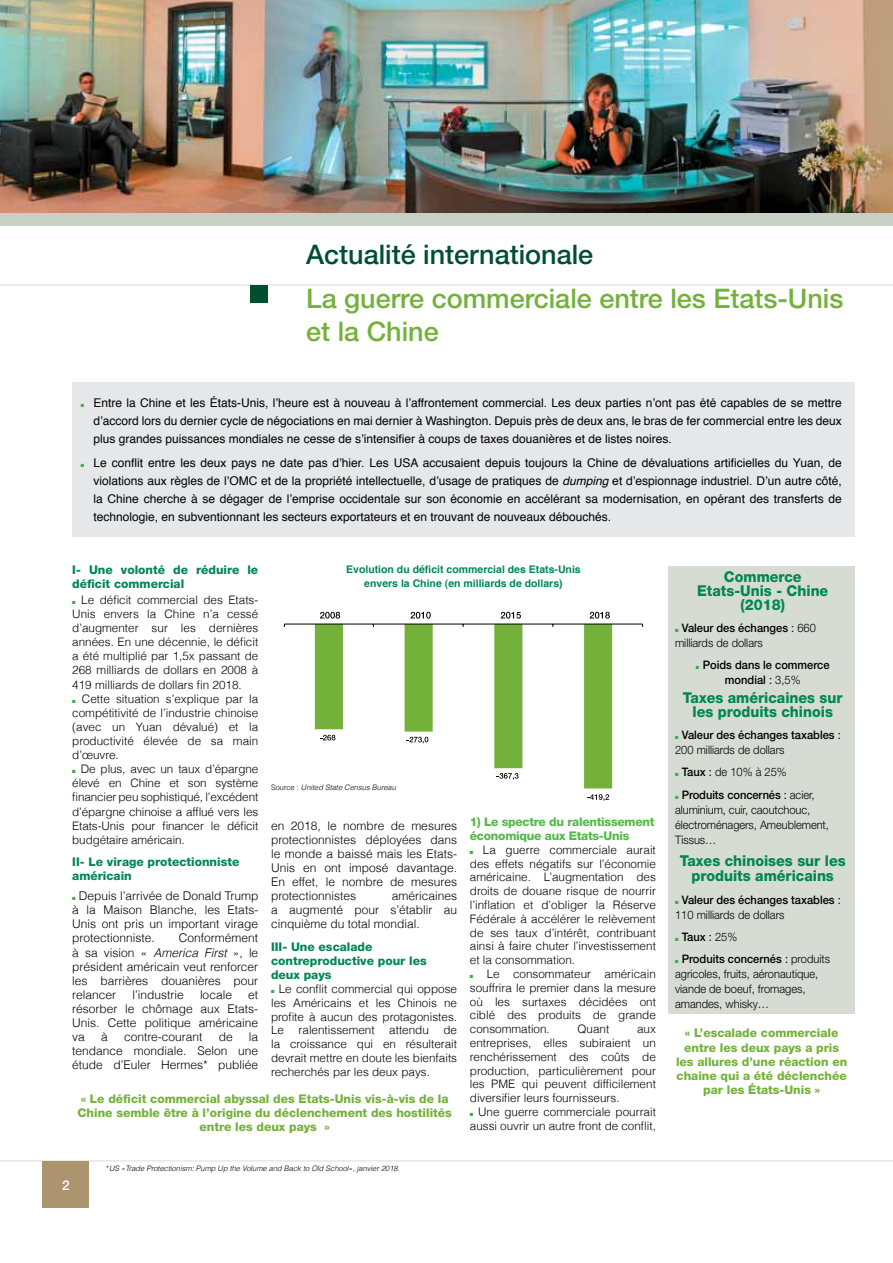
<style>
.page{position:relative;width:893px;height:1263px;background:#fff}
.page>*{position:absolute;margin:0;border:0;box-sizing:border-box;transform-origin:0 0}
.t1{font:500 27px/33px "Helvetica Neue";color:#74b13b}
.t2{font:500 27px "Helvetica Neue";color:#00502f}
.t3{font:800 15px/14.1px "Helvetica Neue LT Std";color:#008752;text-align:center;scale:.95 1}
.t4{font:500 13.5px "Helvetica Neue";color:#fff}
.t5{font:12px/18px "Helvetica";color:#000;text-align:justify}
.t6{font:300 12px/14.1px "Helvetica";color:#000;text-align:justify}
.t7{font:800 12px/14.1px "Helvetica Neue LT Std";color:#74b13b;text-align:center}
.t8{font:800 12px/14.1px "Helvetica Neue LT Std";color:#008752}
.t9{font:800 12px/14.1px "Helvetica Neue LT Std";letter-spacing:-.02em;color:#54b948}
.t10{font:300 11.7px/13.8px "Helvetica";color:#000;text-align:justify}
.t11{font:300 11.7px/15px "Helvetica Neue";color:#000;scale:.95 1}
.t12{font:500 11.7px/15px "Helvetica Neue";color:#000;scale:.95 1}
.t13{font:700 10.5px/14px "Helvetica";color:#008752;text-align:center}
.t14{font:italic 300 7.5px "Helvetica";color:#000}
.s1{color:#41ad49}
.s2{font-style:italic}
.s3{font-weight:500}
.s4{font-weight:400}
.s5{font-weight:300}
.s6{font-style:normal}
</style>
<div class="page">
<div style="left:0;top:213px;width:893px;height:12px;background:#c7d0c4"></div>
<hr style="left:0;top:285px;width:893px;height:1px;background:#dddcd0">
<hr style="left:0;top:1160px;width:893px;height:1px;background:#dddcd0">
<div style="left:43px;top:1161px;width:46px;height:47px;background:#ab946e"></div>
<div style="left:251px;top:286px;width:17px;height:17px;background:#00502f"></div>
<img style="left:0;top:0;width:893px;height:213px">
<div style="left:72px;top:383px;width:783px;height:154px;background:#e6e7e8"></div>
<div style="left:669px;top:566px;width:186px;height:447px;background:#d6dcd3"></div>
<svg style="left:315px;top:625px;width:297px;height:163px"></svg>
<hr style="left:284px;top:624px;width:359px;height:1px;background:#000">
<svg style="left:320px;top:735px;width:15px;height:5px"></svg>
<svg style="left:406px;top:737px;width:22px;height:6px"></svg>
<svg style="left:497px;top:773px;width:21px;height:7px"></svg>
<svg style="left:587px;top:794px;width:22px;height:7px"></svg>
<svg style="left:320px;top:612px;width:20px;height:7px"></svg>
<svg style="left:411px;top:612px;width:20px;height:7px"></svg>
<svg style="left:501px;top:612px;width:20px;height:7px"></svg>
<svg style="left:590px;top:612px;width:20px;height:7px"></svg>
<h1 class="t2" style="left:306px;top:239px;width:289px">Actualité internationale</h1>
<h1 class="t1" style="left:306px;top:282px;width:539px">La guerre commerciale entre les Etats-Unis et la Chine</h1>
<p class="t5" style="left:94px;top:394px;width:750px;text-indent:-13px"><span class="s1">■</span> Entre la Chine et les États-Unis, l’heure est à nouveau à l’affrontement commercial. Les deux parties n’ont pas été capables de se mettre d’accord lors du dernier cycle de négociations en mai dernier à Washington. Depuis près de deux ans, le bras de fer commercial entre les deux plus grandes puissances mondiales ne cesse de s’intensifier à coups de taxes douanières et de listes noires.</p>
<p class="t5" style="left:94px;top:455px;width:750px;text-indent:-13px"><span class="s1">■</span> Le conflit entre les deux pays ne date pas d’hier. Les USA accusaient depuis toujours la Chine de dévaluations artificielles du Yuan, de violations aux règles de l’OMC et de la propriété intellectuelle, d’usage de pratiques de <span class="s2">dumping</span> et d’espionnage industriel. D’un autre côté, la Chine cherche à se dégager de l’emprise occidentale sur son économie en accélérant sa modernisation, en opérant des transferts de technologie, en subventionnant les secteurs exportateurs et en trouvant de nouveaux débouchés.</p>
<p class="t8" style="left:72px;top:563px;width:188px">I- Une volonté de réduire le déficit commercial</p>
<p class="t10" style="left:72px;top:593px;width:188px"><span class="s1">■</span> Le déficit commercial des Etats-Unis envers la Chine n’a cessé d’augmenter sur les dernières années. En une décennie, le déficit a été multiplié par 1,5x passant de 268 milliards de dollars en 2008 à 419 milliards de dollars fin 2018.</p>
<p class="t10" style="left:72px;top:691px;width:188px"><span class="s1">■</span> Cette situation s’explique par la compétitivité de l’industrie chinoise (avec un Yuan dévalué) et la productivité élevée de sa main d’œuvre.</p>
<p class="t10" style="left:72px;top:762px;width:188px"><span class="s1">■</span> De plus, avec un taux d’épargne élevé en Chine et son système financier peu sophistiqué, l’excédent d’épargne chinoise a afflué vers les Etats-Unis pour financer le déficit budgétaire américain.</p>
<p class="t8" style="left:72px;top:855px;width:169px">II- Le virage protectionniste américain</p>
<p class="t6" style="left:72px;top:889px;width:188px"><span class="s1">■</span> Depuis l’arrivée de Donald Trump à la Maison Blanche, les Etats-Unis ont pris un important virage protectionniste.</p>
<p class="t13" style="left:346px;top:563px;width:236px">Evolution du déficit commercial des Etats-Unis envers la Chine (en milliards de dollars)</p>
<p class="t3" style="left:697px;top:569px;width:140px">Commerce<br>Etats-Unis - Chine (2018)</p>
<p class="t11" style="left:675px;top:620px;width:150px"><span class="s1">■</span> <span class="s3">Valeur des échanges</span> <span class="s4">:</span> 660 milliards de dollars</p>
<p class="t12" style="left:696px;top:658px;width:142px;text-align:center"><span class="s1">■</span> Poids dans le commerce mondial <span class="s4">:</span> <span class="s5">3,5%</span></p>
<p class="t3" style="left:683px;top:690px;width:170px">Taxes américaines sur les produits chinois</p>
<p class="t12" style="left:675px;top:727px;width:176px"><span class="s1">■</span> Valeur des échanges taxables <span class="s4">:<br></span><span class="s5">200 milliards de dollars</span></p>
<p class="t11" style="left:675px;top:764px;width:119px"><span class="s1">■</span> <span class="s3">Taux</span> <span class="s4">:</span> de 10% à 25%</p>
<p class="t11" style="left:675px;top:787px;width:163px"><span class="s1">■</span> <span class="s3">Produits concernés</span> <span class="s4">:</span> acier, aluminium, cuir, caoutchouc, électroménagers, Ameublement,<br>Tissus…</p>
<p class="t3" style="left:680px;top:853px;width:176px;line-height:15px">Taxes chinoises sur les produits américains</p>
<p class="t12" style="left:675px;top:892px;width:176px"><span class="s1">■</span> Valeur des échanges taxables <span class="s4">:<br></span><span class="s5">110 milliards de dollars</span></p>
<p class="t12" style="left:675px;top:929px;width:67px"><span class="s1">■</span> Taux <span class="s4">:</span> <span class="s5">25%</span></p>
<p class="t11" style="left:675px;top:951px;width:165px"><span class="s1">■</span> <span class="s3">Produits concernés</span> <span class="s4">:</span> produits agricoles, fruits, aéronautique, viande de boeuf, fromages, amandes, whisky…</p>
<p class="t14" style="left:271px;top:783px;width:126px"><span class="s6">Source :</span> United State Census Bureau</p>
<p class="t9" style="left:470px;top:814px;width:186px">1) Le spectre du ralentissement économique aux Etats-Unis</p>
<p class="t10" style="left:470px;top:843px;width:188px"><span class="s1">■</span> La guerre commerciale aurait des effets négatifs sur l’économie américaine. L’augmentation des droits de douane risque de nourrir l’inflation et d’obliger la Réserve Fédérale à accélérer le relèvement de ses taux d’intérêt, contribuant ainsi à faire chuter l’investissement et la consommation.</p>
<p class="t10" style="left:470px;top:967px;width:188px"><span class="s1">■</span> Le consommateur américain souffrira le premier dans la mesure où les surtaxes décidées ont ciblé des produits de grande consommation.</p>
<p class="t6" style="left:271px;top:818px;width:188px">en 2018, le nombre de mesures protectionnistes déployées dans le monde a baissé mais les Etats-Unis en ont imposé davantage.<br>En effet, le nombre de mesures protectionnistes</p>
<p class="t6" style="left:271px;top:889px;width:188px;text-indent:121px">américaines a augmenté pour s’établir au cinquième du total mondial.</p>
<p class="t8" style="left:271px;top:939px;width:157px">III- Une escalade contreproductive pour les deux pays</p>
<p class="t10" style="left:271px;top:982px;width:188px"><span class="s1">■</span> Le conflit commercial qui oppose les Américains et les Chinois ne profite à aucun des protagonistes.<br>Le ralentissement attendu de la croissance qui en résulterait devrait mettre en doute les bienfaits recherchés par les deux pays.</p>
<p class="t6" style="left:72px;top:931px;width:188px;text-indent:106px">Conformément à sa vision « <span class="s2">America First</span> », le président américain veut renforcer les barrières douanières pour relancer</p>
<p class="t6" style="left:132px;top:987px;width:53px">l’industrie</p>
<p class="t6" style="left:200px;top:987px;width:34px">locale</p>
<p class="t6" style="left:72px;top:987px;width:188px;text-indent:176px">et résorber le chômage aux Etats-Unis. Cette politique américaine va</p>
<p class="t10" style="left:577px;top:1022px;width:33px">Quant</p>
<p class="t10" style="left:470px;top:1022px;width:188px;text-indent:167px">aux entreprises, elles subiraient un renchérissement des coûts de production, particulièrement pour les PME qui peuvent difficilement diversifier leurs fournisseurs.</p>
<p class="t10" style="left:470px;top:1105px;width:188px"><span class="s1">■</span> Une guerre commerciale pourrait aussi ouvrir un autre front de conflit,</p>
<p class="t7" style="left:676px;top:1026px;width:173px">« L’escalade commerciale entre les deux pays a pris les allures d’une réaction en chaine qui a été déclenchée par les États-Unis »</p>
<p class="t6" style="left:72px;top:1030px;width:188px;text-indent:177px">la tendance mondiale. Selon une étude d’Euler Hermes* publiée</p>
<p class="t6" style="left:101px;top:1030px;width:8px">à</p>
<p class="t6" style="left:124px;top:1030px;width:80px">contre-courant</p>
<p class="t6" style="left:219px;top:1030px;width:16px">de</p>
<p class="t7" style="left:77px;top:1091px;width:376px">« Le déficit commercial abyssal des Etats-Unis vis-à-vis de la<br>Chine semble être à l’origine du déclenchement des hostilités entre les deux pays »</p>
<p class="t4" style="left:62px;top:1177px;width:9px">2</p>
<p class="t14" style="left:106px;top:1163px;width:295px"><span class="s6">*</span>US «Trade Protectionism: Pump Up the Volume and Back to Old School», janvier 2018.</p>
</div>
